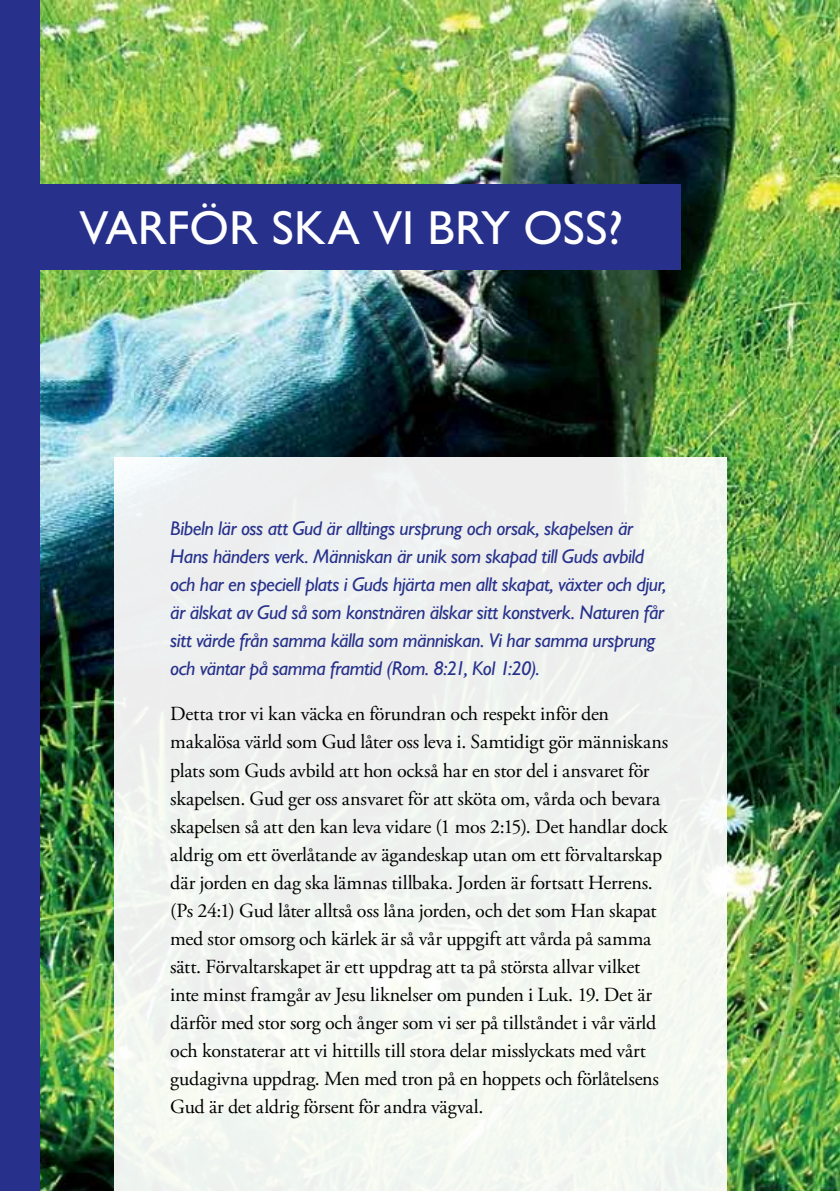
<style>
.page{position:relative;width:840px;height:1191px;background:#fff}
.page>*{position:absolute;margin:0;border:0;box-sizing:border-box;transform-origin:0 0}
.t1{font:48px "Gill Sans Std";letter-spacing:.005em;color:#fff}
.t2{font:20px/28px "Adobe Garamond Pro";letter-spacing:-.01em;color:#000}
.t3{font:italic 20px/28px "Gill Sans Std";letter-spacing:-.02em;color:#27318b}
</style>
<div class="page">
<img style="left:40px;top:0;width:799px;height:1191px">
<div style="left:113px;top:456px;width:613px;height:735px;background:#eff3f0"></div>
<div style="left:24px;top:185px;width:656px;height:85px;background:#27318b"></div>
<div style="left:0;top:0;width:40px;height:1191px;background:#27318b"></div>
<h1 class="t1" style="left:79px;top:200px;width:545px">VARFÖR SKA VI BRY OSS?</h1>
<p class="t3" style="left:170px;top:515px;width:497px">Bibeln lär oss att Gud är alltings ursprung och orsak, skapelsen är Hans händers verk. Människan är unik som skapad till Guds avbild och har en speciell plats i Guds hjärta men allt skapat, växter och djur, är älskat av Gud så som konstnären älskar sitt konstverk. Naturen får sitt värde från samma källa som människan. Vi har samma ursprung och väntar på samma framtid (Rom. 8:21, Kol 1:20).</p>
<p class="t2" style="left:170px;top:701px;width:499px">Detta tror vi kan väcka en förundran och respekt inför den makalösa värld som Gud låter oss leva i. Samtidigt gör människans plats som Guds avbild att hon också har en stor del i ansvaret för skapelsen. Gud ger oss ansvaret för att sköta om, vårda och bevara skapelsen så att den kan leva vidare (1 mos 2:15). Det handlar dock aldrig om ett överlåtande av ägandeskap utan om ett förvaltarskap där jorden en dag ska lämnas tillbaka. Jorden är fortsatt Herrens. (Ps 24:1) Gud låter alltså oss låna jorden, och det som Han skapat med stor omsorg och kärlek är så vår uppgift att vårda på samma sätt. Förvaltarskapet är ett uppdrag att ta på största allvar vilket inte minst framgår av Jesu liknelser om punden i Luk. 19. Det är därför med stor sorg och ånger som vi ser på tillståndet i vår värld och konstaterar att vi hittills till stora delar misslyckats med vårt gudagivna uppdrag. Men med tron på en hoppets och förlåtelsens Gud är det aldrig försent för andra vägval.</p>
</div>
